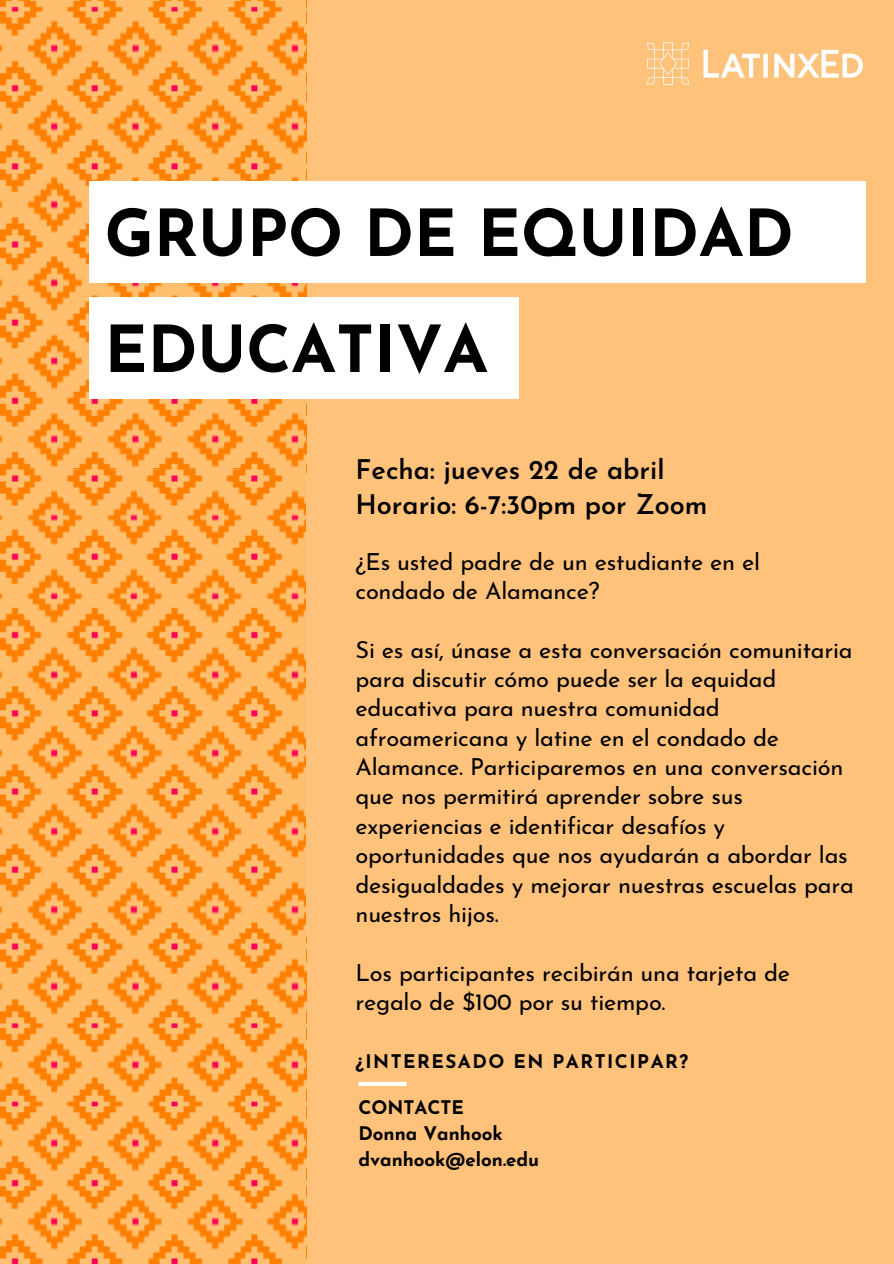
<style>
.page{position:relative;width:894px;height:1264px;background:#fff}
.page>*{position:absolute;margin:0;border:0;box-sizing:border-box;transform-origin:0 0}
.t1{font:700 64.5px/115.9px "Josefin Sans";color:#000}
.t2{font:600 27px "Josefin Sans";color:#000}
.t3{font:23.55px/29.4px "Josefin Sans";letter-spacing:-.01em;color:#000}
.t4{font:700 18.75px "Josefin Sans";color:#000}
.t5{font:700 18.75px "Josefin Sans";letter-spacing:.08em;color:#000}
</style>
<div class="page">
<div style="left:0;top:0;width:893px;height:1263px;background:#ffc27b"></div>
<svg style="left:358px;top:1081px;width:48px;height:4px"></svg>
<svg style="left:0;top:0;width:306px;height:469px;fill:#ffbf6e"></svg>
<svg style="left:0;top:469px;width:306px;height:468px;fill:#ffbf6e"></svg>
<svg style="left:0;top:937px;width:306px;height:326px;fill:#ffbf6e"></svg>
<img style="left:647px;top:42px;width:216px;height:43px">
<div style="left:89px;top:181px;width:776px;height:102px;background:#fff"></div>
<div style="left:89px;top:297px;width:429px;height:102px;background:#fff"></div>
<p class="t1" style="left:104px;top:182px;width:690px">GRUPO DE EQUIDAD<br>EDUCATIVA</p>
<p class="t2" style="left:355px;top:459px;width:310px">Fecha: jueves 22 de abril</p>
<p class="t2" style="left:355px;top:494px;width:353px">Horario: 6-7:30pm por Zoom</p>
<p class="t3" style="left:355px;top:549px;width:406px">¿Es usted padre de un estudiante en el condado de Alamance?</p>
<p class="t3" style="left:355px;top:637px;width:499px">Si es así, únase a esta conversación comunitaria para discutir cómo puede ser la equidad educativa para nuestra comunidad afroamericana y latine en el condado de Alamance. Participaremos en una conversación que nos permitirá aprender sobre sus experiencias e identificar desafíos y oportunidades que nos ayudarán a abordar las desigualdades y mejorar nuestras escuelas para nuestros hijos.</p>
<p class="t3" style="left:355px;top:960px;width:436px">Los participantes recibirán una tarjeta de regalo de $100 por su tiempo.</p>
<p class="t5" style="left:355px;top:1054px;width:334px">¿INTERESADO EN PARTICIPAR?</p>
<p class="t4" style="left:358px;top:1100px;width:107px">CONTACTE</p>
<p class="t4" style="left:358px;top:1126px;width:146px">Donna Vanhook</p>
<p class="t4" style="left:358px;top:1152px;width:182px">dvanhook@elon.edu</p>
</div>
